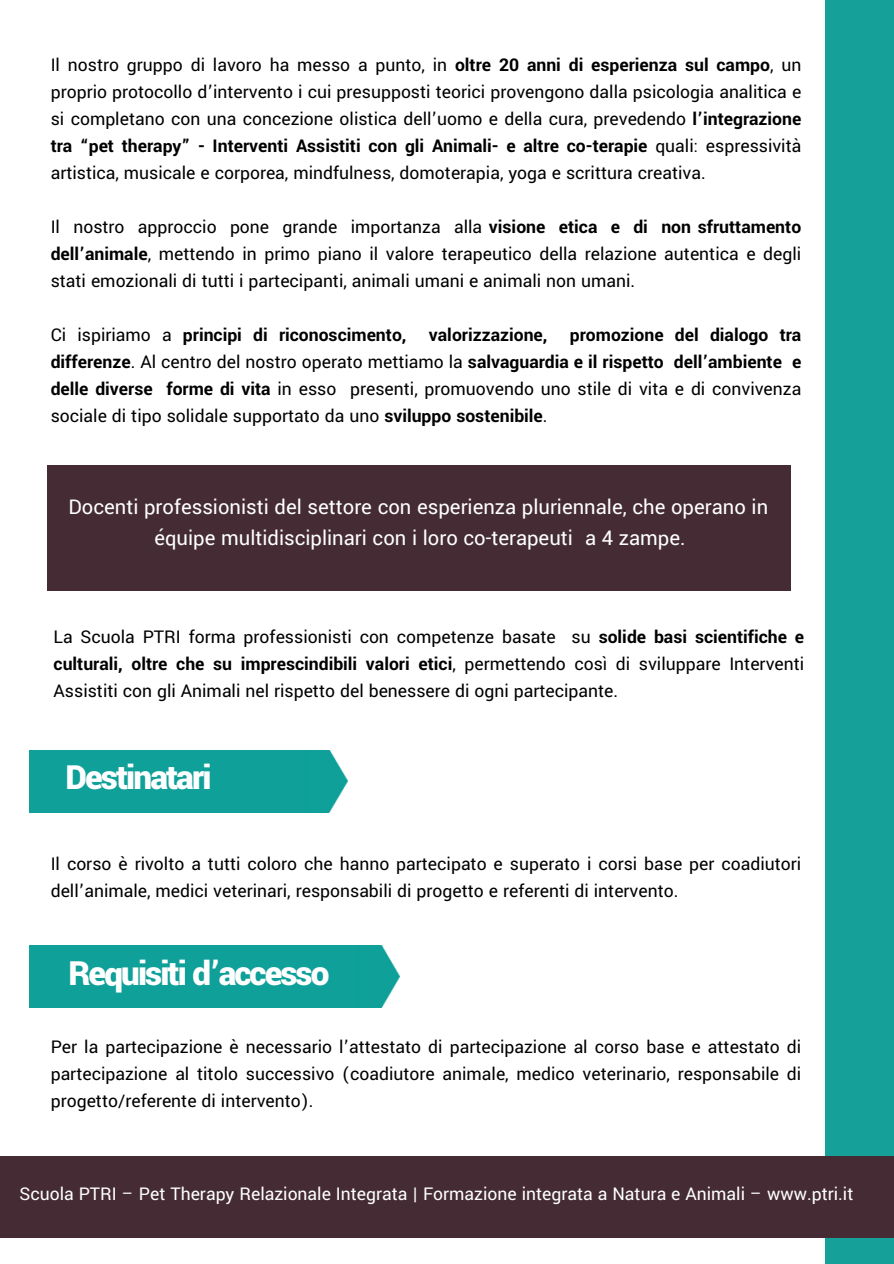
<style>
.page{position:relative;width:894px;height:1264px;background:#fff}
.page>*{position:absolute;margin:0;border:0;box-sizing:border-box;transform-origin:0 0}
.t1{font:900 36.9px "Yantramanav";letter-spacing:-.05em;color:#fff}
.t2{font:22.5px/31.5px "Yantramanav";color:#fff;text-align:center}
.t3{font:19.5px/27px "Yantramanav";color:#000;text-align:justify}
.t4{font:700 19.5px/27px "Yantramanav";color:#000;text-align:justify}
.t5{font:19.5px "Yantramanav";color:#fff}
.s1{font-weight:700}
.s2{font-weight:400}
</style>
<div class="page">
<div style="left:825px;top:0;width:68px;height:1263px;background:#15a099"></div>
<div style="left:0;top:1156px;width:893px;height:81px;background:#452c34"></div>
<div style="left:47px;top:465px;width:743px;height:125px;background:#452c34"></div>
<div style="left:29px;top:750px;width:318px;height:62px;background:#0ea099"></div>
<div style="left:29px;top:945px;width:370px;height:62px;background:#0ea099"></div>
<p class="t3" style="left:51px;top:52px;width:752px">Il nostro gruppo di lavoro ha messo a punto, in <span class="s1">oltre 20 anni di esperienza sul campo</span>, un proprio protocollo d’intervento i cui presupposti teorici provengono dalla psicologia analitica e si completano con una concezione olistica dell’uomo e della cura, prevedendo <span class="s1">l’integrazione tra “pet therapy” - Interventi Assistiti con gli Animali- e altre co-terapie</span> quali: espressività artistica, musicale e corporea, mindfulness, domoterapia, yoga e scrittura creativa.</p>
<p class="t3" style="left:51px;top:214px;width:752px">Il nostro approccio pone grande importanza alla <span class="s1">visione etica e di non sfruttamento dell’animale</span>, mettendo in primo piano il valore terapeutico della relazione autentica e degli stati emozionali di tutti i partecipanti, animali umani e animali non umani.</p>
<h2 class="t4" style="left:51px;top:322px;width:752px"><span class="s2">Ci ispiriamo a</span> principi di riconoscimento, valorizzazione, promozione del dialogo tra differenze<span class="s2">. Al centro del nostro operato mettiamo la</span> salvaguardia e il rispetto dell’ambiente e delle diverse forme di vita <span class="s2">in esso presenti, promuovendo uno stile di vita e di convivenza sociale di tipo solidale supportato da uno</span> sviluppo sostenibile<span class="s2">.</span></h2>
<h1 class="t2" style="left:68px;top:491px;width:701px">Docenti professionisti del settore con esperienza pluriennale, che operano in équipe multidisciplinari con i loro co-terapeuti a 4 zampe.</h1>
<h1 class="t3" style="left:54px;top:624px;width:752px">La Scuola PTRI forma professionisti con competenze basate su <span class="s1">solide basi scientifiche e culturali, oltre che su imprescindibili valori etici</span>, permettendo così di sviluppare Interventi Assistiti con gli Animali nel rispetto del benessere di ogni partecipante.</h1>
<p class="t1" style="left:65px;top:754px;width:148px">Destinatari</p>
<p class="t3" style="left:51px;top:851px;width:752px">Il corso è rivolto a tutti coloro che hanno partecipato e superato i corsi base per coadiutori dell’animale, medici veterinari, responsabili di progetto e referenti di intervento.</p>
<p class="t1" style="left:68px;top:950px;width:262px">Requisiti d’accesso</p>
<p class="t3" style="left:51px;top:1033px;width:752px">Per la partecipazione è necessario l’attestato di partecipazione al corso base e attestato di partecipazione al titolo successivo (coadiutore animale, medico veterinario, responsabile di progetto/referente di intervento).</p>
<p class="t5" style="left:19px;top:1181px;width:835px">Scuola PTRI – Pet Therapy Relazionale Integrata | Formazione integrata a Natura e Animali – www.ptri.it</p>
</div>
